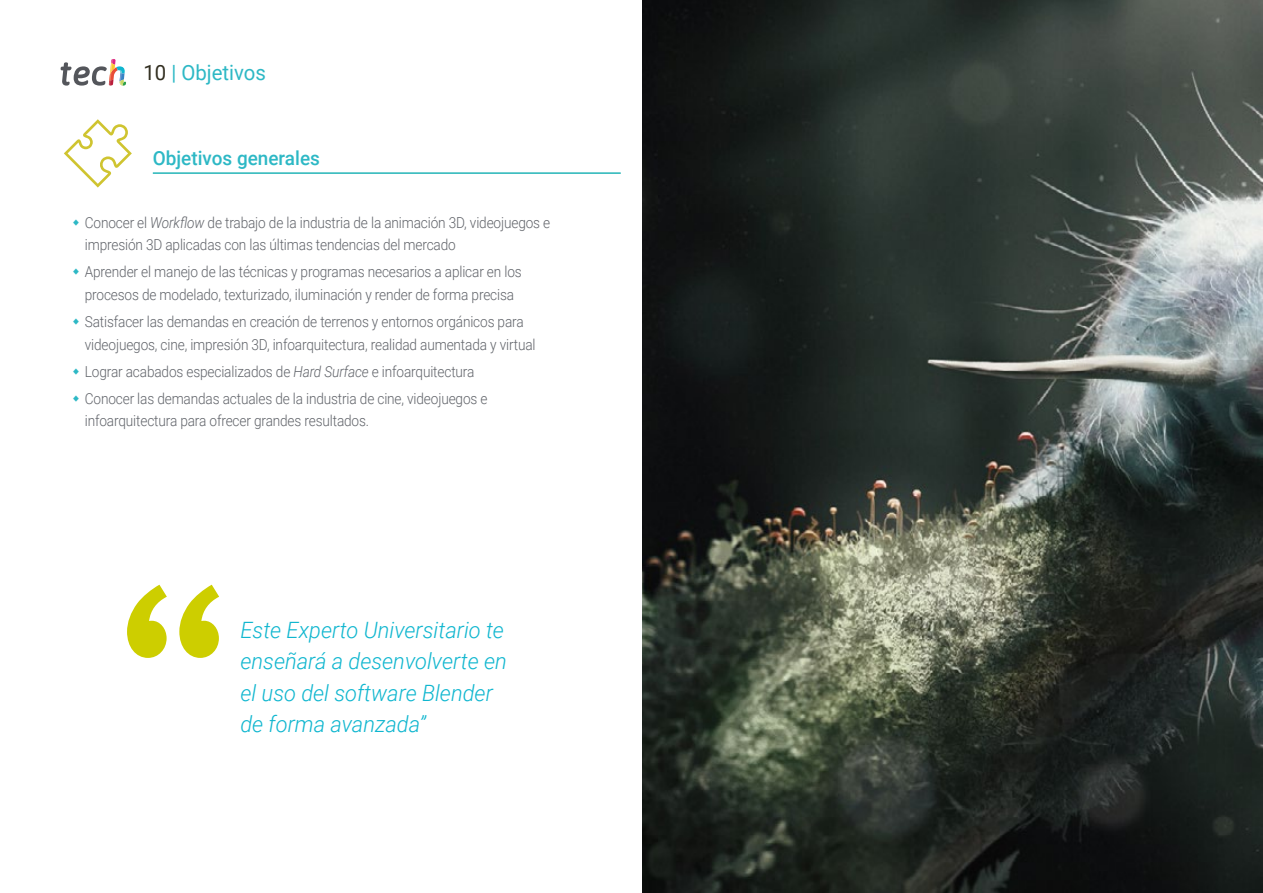
<style>
.page{position:relative;width:1263px;height:893px;background:#fff}
.page>*{position:absolute;margin:0;border:0;box-sizing:border-box;transform-origin:0 0}
.t1{font:italic 300 22.5px/31.5px "Roboto";color:#0fb6cf}
.t2{font:21px "Roboto";color:#2db8c5}
.t3{font:500 19.5px "Roboto";color:#2db8c5}
.t4{font:300 15.15px/22.6px "Roboto";letter-spacing:-.01em;color:#61646a;scale:.9 1}
.s1{color:#312e20}
.s2{font-style:italic}
</style>
<div class="page">
<hr style="left:153px;top:173px;width:468px;height:1px;background:#2db8c5">
<svg style="left:64px;top:119px;width:68px;height:69px"></svg>
<svg style="left:61px;top:59px;width:65px;height:27px"></svg>
<svg style="left:127px;top:585px;width:92px;height:73px"></svg>
<img style="left:642px;top:0;width:621px;height:893px">
<h2 class="t2" style="left:144px;top:57px;width:124px"><span class="s1">10</span> | Objetivos</h2>
<p class="t3" style="left:153px;top:144px;width:169px">Objetivos generales</p>
<p class="t4" style="left:85px;top:210px;width:519px">Conocer el <span class="s2">Workflow</span> de trabajo de la industria de la animación 3D, videojuegos e impresión 3D aplicadas con las últimas tendencias del mercado</p>
<p class="t4" style="left:85px;top:260px;width:487px">Aprender el manejo de las técnicas y programas necesarios a aplicar en los procesos de modelado, texturizado, iluminación y render de forma precisa</p>
<p class="t4" style="left:85px;top:310px;width:502px">Satisfacer las demandas en creación de terrenos y entornos orgánicos para videojuegos, cine, impresión 3D, infoarquitectura, realidad aumentada y virtual</p>
<p class="t4" style="left:85px;top:357px;width:449px;line-height:27px">Lograr acabados especializados de <span class="s2">Hard Surface</span> e infoarquitectura<br>Conocer las demandas actuales de la industria de cine, videojuegos e</p>
<p class="t4" style="left:85px;top:409px;width:317px">infoarquitectura para ofrecer grandes resultados.</p>
<h1 class="t1" style="left:240px;top:613px;width:268px">Este Experto Universitario te enseñará a desenvolverte en el uso del software Blender de forma avanzada”</h1>
</div>
